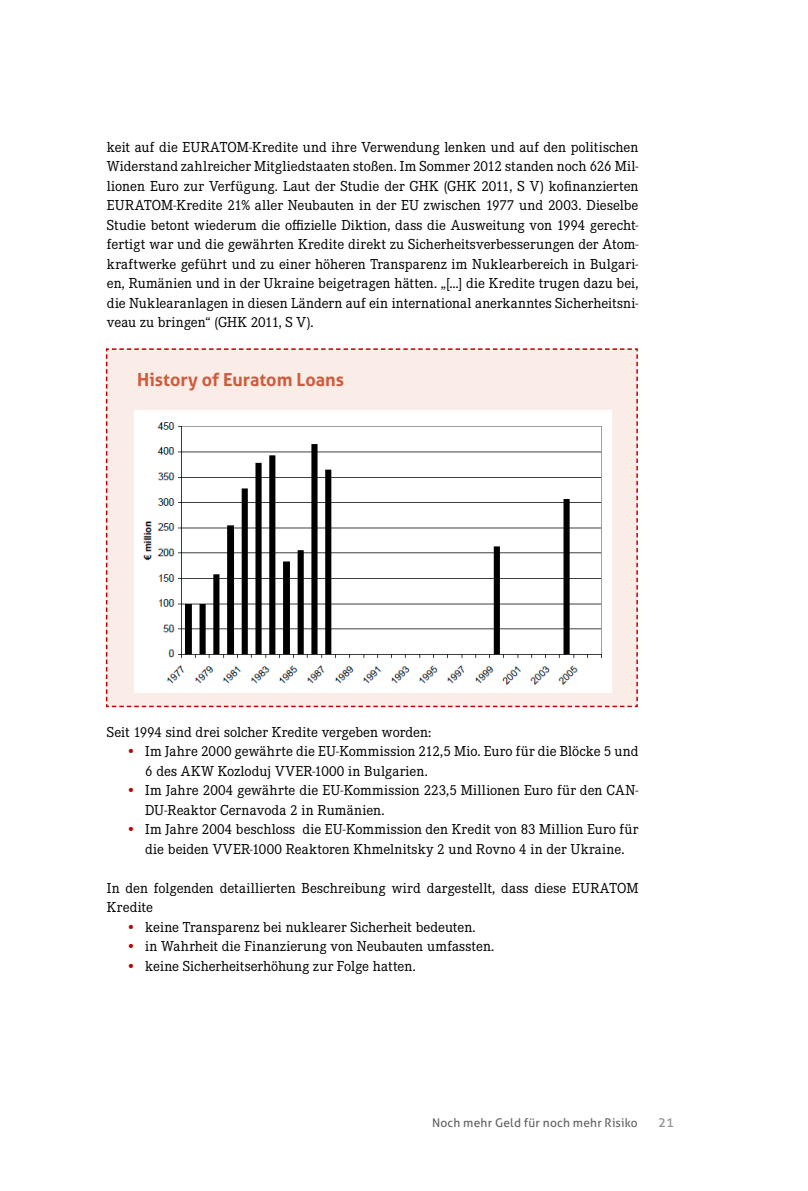
<style>
.page{position:relative;width:808px;height:1191px;background:#fff}
.page>*{position:absolute;margin:0;border:0;box-sizing:border-box;transform-origin:0 0}
.t1{font:700 18px "Aller";color:#cd5c3f}
.t2{font:15px/19.5px "Corporate E";letter-spacing:.005em;color:#000}
.t3{font:13.5px "Aller";color:#919291}
.t4{font:12px "Aller";letter-spacing:.015em;color:#626261}
.s1{font-family:"Adobe Garamond Pro";color:#b70502}
</style>
<div class="page">
<svg style="left:105px;top:348px;width:533px;height:360px;background:#f8e6e0"></svg>
<img style="left:134px;top:410px;width:478px;height:282px">
<p class="t2" style="left:107px;top:137px;width:533px;text-align:justify">keit auf die EURATOM-Kredite und ihre Verwendung lenken und auf den politischen Widerstand zahlreicher Mitgliedstaaten stoßen. Im Sommer 2012 standen noch 626 Mil&shy;lionen Euro zur Verfügung. Laut der Studie der GHK (GHK 2011, S V) kofinanzierten EURATOM-Kredite 21% aller Neubauten in der EU zwischen 1977 und 2003. Dieselbe Studie betont wiederum die offizielle Diktion, dass die Ausweitung von 1994 gerecht&shy;fertigt war und die gewährten Kredite direkt zu Sicherheitsverbesserungen der Atom&shy;kraftwerke geführt und zu einer höheren Transparenz im Nuklearbereich in Bulgari&shy;en, Rumänien und in der Ukraine beigetragen hätten. „[…] die Kredite trugen dazu bei, die Nuklearanlagen in diesen Ländern auf ein international anerkanntes Sicherheitsni&shy;veau zu bringen“ (GHK 2011, S V).</p>
<p class="t1" style="left:137px;top:368px;width:208px">History of Euratom Loans</p>
<p class="t2" style="left:107px;top:722px;width:326px">Seit 1994 sind drei solcher Kredite vergeben worden:</p>
<p class="t2" style="left:145px;top:742px;width:495px;text-indent:-17px"><span class="s1">•</span> Im Jahre 2000 gewährte die EU-Kommission 212,5 Mio. Euro für die Blöcke 5 und<br>6 des AKW Kozloduj VVER-1000 in Bulgarien.</p>
<p class="t2" style="left:145px;top:781px;width:495px;text-indent:-17px"><span class="s1">•</span> Im Jahre 2004 gewährte die EU-Kommission 223,5 Millionen Euro für den CAN-<br>DU-Reaktor Cernavoda 2 in Rumänien.</p>
<p class="t2" style="left:128px;top:820px;width:512px;text-align:center"><span class="s1">•</span> Im Jahre 2004 beschloss die EU-Kommission den Kredit von 83 Million Euro für die beiden VVER-1000 Reaktoren Khmelnitsky 2 und Rovno 4 in der Ukraine.</p>
<p class="t2" style="left:107px;top:878px;width:533px">In den folgenden detaillierten Beschreibung wird dargestellt, dass diese EURATOM<br>Kredite</p>
<p class="t2" style="left:128px;top:917px;width:349px"><span class="s1">•</span> keine Transparenz bei nuklearer Sicherheit bedeuten.</p>
<p class="t2" style="left:128px;top:937px;width:368px"><span class="s1">•</span> in Wahrheit die Finanzierung von Neubauten umfassten.</p>
<p class="t2" style="left:128px;top:956px;width:289px"><span class="s1">•</span> keine Sicherheitserhöhung zur Folge hatten.</p>
<p class="t4" style="left:432px;top:1115px;width:207px">Noch mehr Geld für noch mehr Risiko</p>
<p class="t3" style="left:658px;top:1114px;width:18px">21</p>
</div>
